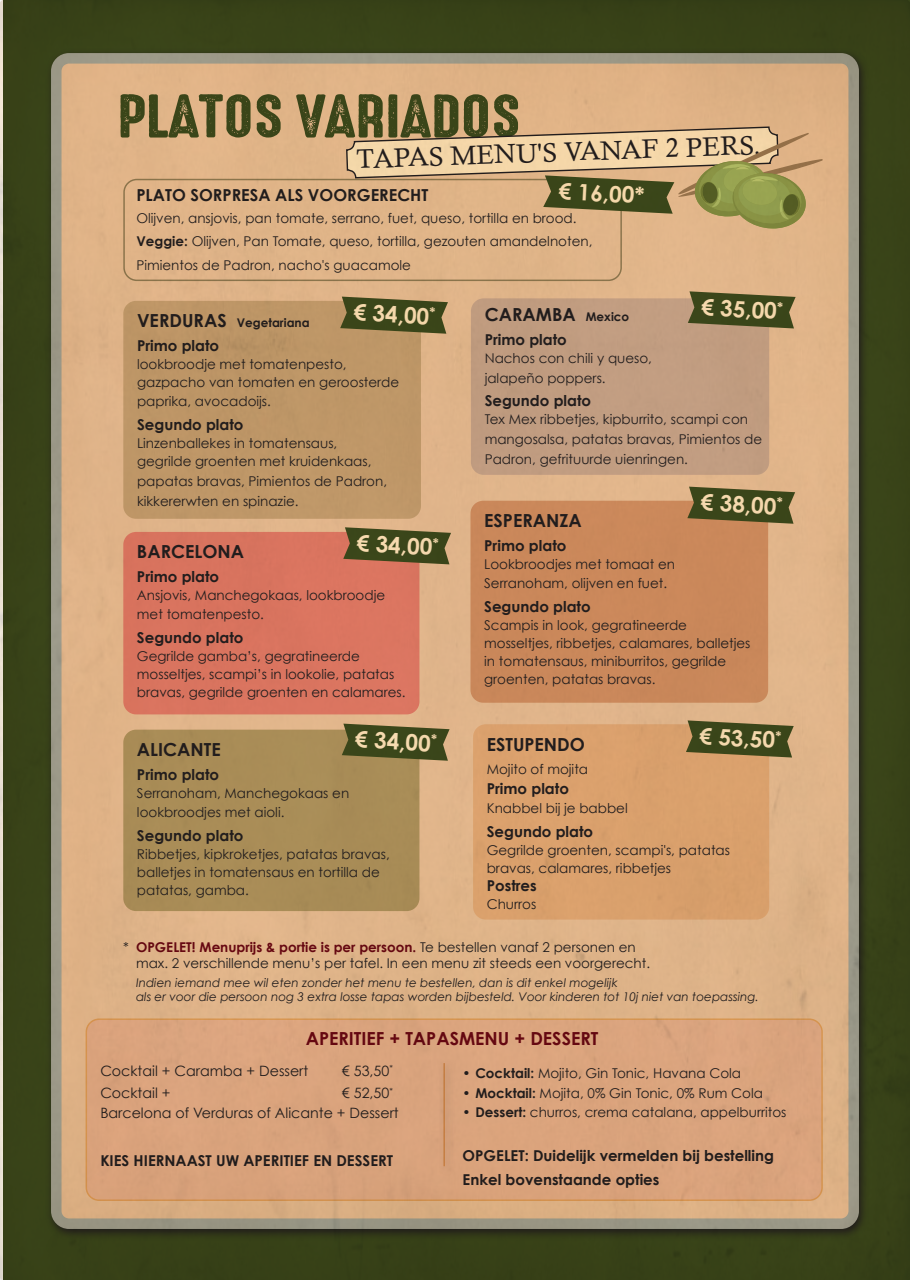
<style>
.page{position:relative;width:910px;height:1280px;background:#fff}
.page>*{position:absolute;margin:0;border:0;box-sizing:border-box;transform-origin:0 0}
.t1{font:55.5px "High Voltage Rough";letter-spacing:-.01em;color:#3c491c;scale:1.25 1}
.t2{font:26.85px "Calisto";color:#231f20}
.t3{font:700 22.5px "Century Gothic";color:#fbe1b9}
.t4{font:700 18px "Century Gothic";color:#231f20}
.t5{font:700 18px "Century Gothic";color:#690913}
.t6{font:700 16.5px "Century Gothic";color:#231f20}
.t7{font:700 15px "Century Gothic";color:#231f20}
.t8{font:14.25px "Century Gothic";color:#231f20}
.t9{font:13.5px/18px "Century Gothic";color:#231f20}
.t10{font:700 13.5px "Century Gothic";color:#690913}
.t11{font:italic 12px "Century Gothic";color:#231f20}
.t12{font:700 12px "Century Gothic";color:#231f20}
.s1{font-weight:700}
.s2{font-size:12px}
.s3{font-size:18px}
.s4{font-weight:400;color:#231f20}
</style>
<div class="page">
<img style="left:0;top:0;width:910px;height:1280px">
<p class="t1" style="left:117px;top:74px;width:325px">PLATOS VARIADOS</p>
<p class="t2" style="left:356px;top:143px;width:406px;rotate:-2deg">TAPAS MENU'S VANAF 2 PERS.</p>
<p class="t3" style="left:560px;top:177px;width:87px;rotate:3deg">€ 16,00*</p>
<p class="t6" style="left:136px;top:185px;width:294px">PLATO SORPRESA ALS VOORGERECHT</p>
<p class="t9" style="left:136px;top:209px;width:442px">Olijven, ansjovis, pan tomate, serrano, fuet, queso, tortilla en brood.</p>
<p class="t9" style="left:136px;top:232px;width:458px"><span class="s1">Veggie:</span> Olijven, Pan Tomate, queso, tortilla, gezouten amandelnoten,</p>
<p class="t9" style="left:136px;top:256px;width:276px">Pimientos de Padron, nacho's guacamole</p>
<p class="t3" style="left:702px;top:293px;width:83px;rotate:3deg">€ 35,00<sup>*</sup></p>
<p class="t3" style="left:355px;top:298px;width:83px;rotate:3deg">€ 34,00<sup>*</sup></p>
<p class="t4" style="left:485px;top:304px;width:146px">CARAMBA <span class="s2">Mexico</span></p>
<p class="t7" style="left:485px;top:330px;width:84px">Primo plato</p>
<p class="t9" style="left:485px;top:349px;width:169px">Nachos con chili y queso,</p>
<p class="t9" style="left:485px;top:369px;width:122px">jalapeño poppers.</p>
<p class="t7" style="left:485px;top:392px;width:108px">Segundo plato</p>
<p class="t9" style="left:485px;top:409px;width:279px;line-height:19.8px">Tex Mex ribbetjes, kipburrito, scampi con mangosalsa, patatas bravas, Pimientos de<br>Padron, gefrituurde uienringen.</p>
<p class="t12" style="left:137px;top:315px;width:174px"><span class="s3">VERDURAS</span> Vegetariana</p>
<p class="t7" style="left:137px;top:336px;width:84px">Primo plato</p>
<p class="t9" style="left:137px;top:355px;width:264px">lookbroodje met tomatenpesto, gazpacho van tomaten en geroosterde</p>
<p class="t9" style="left:137px;top:392px;width:135px">paprika, avocadoijs.</p>
<p class="t7" style="left:137px;top:415px;width:108px">Segundo plato</p>
<p class="t9" style="left:137px;top:434px;width:236px">Linzenballekes in tomatensaus, gegrilde groenten met kruidenkaas,</p>
<p class="t9" style="left:137px;top:471px;width:252px;line-height:19.8px">papatas bravas, Pimientos de Padron, kikkererwten en spinazie.</p>
<p class="t3" style="left:702px;top:488px;width:83px;rotate:3deg">€ 38,00<sup>*</sup></p>
<p class="t4" style="left:484px;top:509px;width:99px">ESPERANZA</p>
<p class="t7" style="left:484px;top:536px;width:84px">Primo plato</p>
<p class="t9" style="left:484px;top:554px;width:192px;line-height:19.5px">Lookbroodjes met tomaat en<br>Serranoham, olijven en fuet.</p>
<p class="t7" style="left:484px;top:597px;width:108px">Segundo plato</p>
<p class="t9" style="left:484px;top:616px;width:268px">Scampis in look, gegratineerde mosseltjes, ribbetjes, calamares, balletjes in tomatensaus, miniburritos, gegrilde groenten, patatas bravas.</p>
<p class="t3" style="left:358px;top:529px;width:83px;rotate:3deg">€ 34,00<sup>*</sup></p>
<p class="t4" style="left:137px;top:540px;width:109px">BARCELONA</p>
<p class="t7" style="left:137px;top:567px;width:84px">Primo plato</p>
<p class="t9" style="left:137px;top:585px;width:250px;line-height:19.5px">Ansjovis, Manchegokaas, lookbroodje met tomatenpesto.</p>
<p class="t7" style="left:137px;top:628px;width:108px">Segundo plato</p>
<p class="t9" style="left:137px;top:647px;width:270px">Gegrilde gamba’s, gegratineerde mosseltjes, scampi’s in lookolie, patatas bravas, gegrilde groenten en calamares.</p>
<p class="t3" style="left:700px;top:722px;width:83px;rotate:3deg">€ 53,50<sup>*</sup></p>
<p class="t3" style="left:356px;top:725px;width:83px;rotate:3deg">€ 34,00<sup>*</sup></p>
<p class="t4" style="left:487px;top:733px;width:100px">ESTUPENDO</p>
<p class="t9" style="left:487px;top:760px;width:103px">Mojito of mojita</p>
<p class="t7" style="left:487px;top:779px;width:84px">Primo plato</p>
<p class="t9" style="left:487px;top:799px;width:143px">Knabbel bij je babbel</p>
<p class="t7" style="left:487px;top:822px;width:108px">Segundo plato</p>
<p class="t9" style="left:487px;top:841px;width:245px">Gegrilde groenten, scampi's, patatas bravas, calamares, ribbetjes</p>
<p class="t7" style="left:487px;top:876px;width:52px">Postres</p>
<p class="t9" style="left:487px;top:895px;width:51px">Churros</p>
<p class="t4" style="left:137px;top:738px;width:85px">ALICANTE</p>
<p class="t7" style="left:137px;top:765px;width:84px">Primo plato</p>
<p class="t9" style="left:137px;top:783px;width:214px;line-height:19.5px">Serranoham, Manchegokaas en lookbroodjes met aioli.</p>
<p class="t7" style="left:137px;top:826px;width:108px">Segundo plato</p>
<p class="t9" style="left:137px;top:845px;width:254px">Ribbetjes, kipkroketjes, patatas bravas, balletjes in tomatensaus en tortilla de patatas, gamba.</p>
<p class="t10" style="left:123px;top:939px;width:514px"><span class="s4">*</span> OPGELET! Menuprijs &amp; portie is per persoon. <span class="s4">Te bestellen vanaf 2 personen en</span></p>
<p class="t9" style="left:136px;top:954px;width:515px">max. 2 verschillende menu’s per tafel. In een menu zit steeds een voorgerecht.</p>
<p class="t11" style="left:136px;top:975px;width:483px">Indien iemand mee wil eten zonder het menu te bestellen, dan is dit enkel mogelijk</p>
<p class="t11" style="left:136px;top:990px;width:624px">als er voor die persoon nog 3 extra losse tapas worden bijbesteld. Voor kinderen tot 10j niet van toepassing.</p>
<p class="t5" style="left:306px;top:1027px;width:294px">APERITIEF + TAPASMENU + DESSERT</p>
<p class="t8" style="left:100px;top:1062px;width:210px">Cocktail + Caramba + Dessert</p>
<p class="t8" style="left:342px;top:1062px;width:52px">€ 53,50<sup>*</sup></p>
<p class="t8" style="left:100px;top:1084px;width:72px">Cocktail +</p>
<p class="t8" style="left:342px;top:1084px;width:52px">€ 52,50<sup>*</sup></p>
<p class="t8" style="left:100px;top:1104px;width:300px">Barcelona of Verduras of Alicante + Dessert</p>
<p class="t7" style="left:100px;top:1151px;width:294px">KIES HIERNAAST UW APERITIEF EN DESSERT</p>
<p class="t9" style="left:463px;top:1064px;width:280px"><span class="s1">• Cocktail:</span> Mojito, Gin Tonic, Havana Cola</p>
<p class="t9" style="left:463px;top:1083px;width:302px"><span class="s1">• Mocktail:</span> Mojita, 0% Gin Tonic, 0% Rum Cola</p>
<p class="t9" style="left:463px;top:1103px;width:325px"><span class="s1">• Dessert:</span> churros, crema catalana, appelburritos</p>
<p class="t7" style="left:463px;top:1146px;width:313px">OPGELET: Duidelijk vermelden bij bestelling</p>
<p class="t7" style="left:463px;top:1170px;width:198px">Enkel bovenstaande opties</p>
</div>
